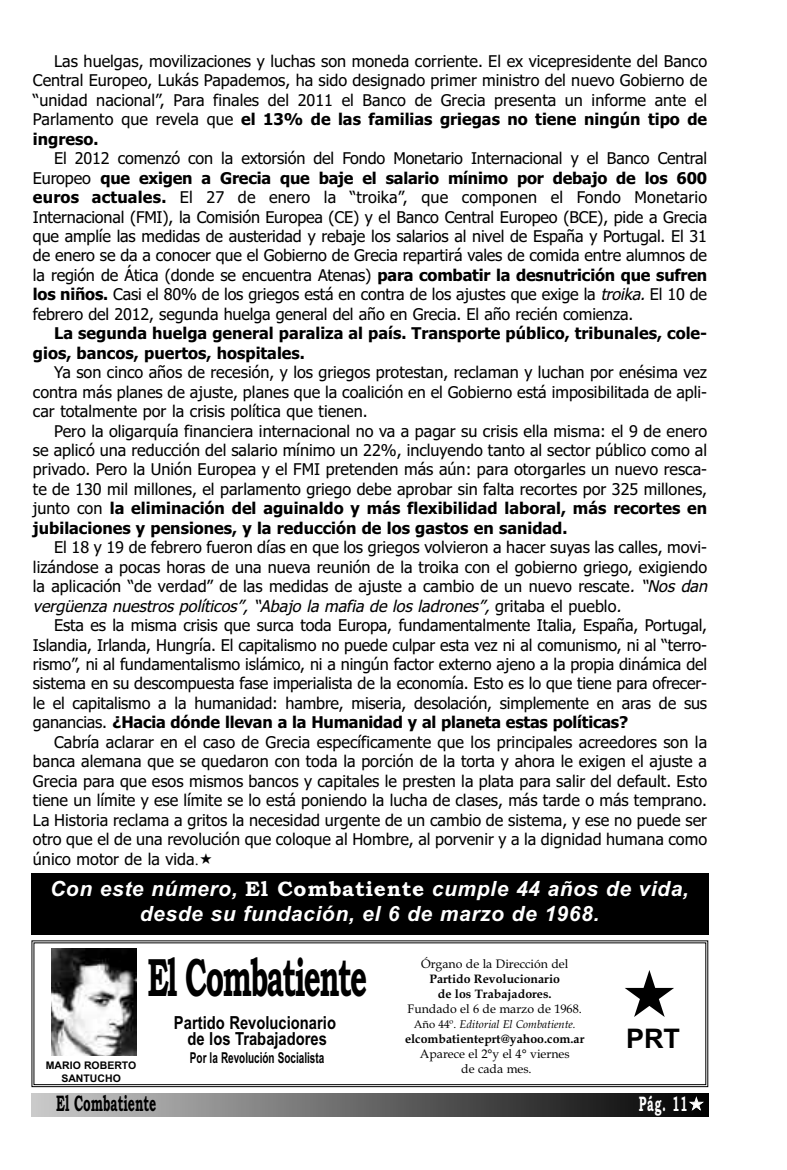
<style>
.page{position:relative;width:787px;height:1170px;background:#fff}
.page>*{position:absolute;margin:0;border:0;box-sizing:border-box;transform-origin:0 0}
.t1{font:700 54px "Bookman Old Style";letter-spacing:-.055em;color:#000;scale:.55 1}
.t2{font:700 27px "Arial";color:#000}
.t3{font:700 22.5px "Bookman Old Style";color:#000;scale:.55 1}
.t4{font:italic 700 21px/25.5px "Arial";letter-spacing:.03em;color:#fff;text-align:center}
.t5{font:700 21px "Bookman Old Style";color:#fff;scale:.55 1}
.t6{font:700 18px/16.5px "Arial Narrow";color:#000;text-align:center}
.t7{font:16.2px/19.5px "Tahoma";color:#000;text-align:justify}
.t8{font:700 16.2px/19.5px "Tahoma";color:#000}
.t9{font:700 15px "Arial Narrow";color:#000;scale:.81 1}
.t10{font:12.3px/15px "Book Antiqua";color:#000;text-align:center}
.t11{font:700 12.3px/15px "Book Antiqua";color:#000;text-align:center}
.t12{font:italic 11.25px "Book Antiqua";color:#000}
.t13{font:700 10.5px/12.6px "Arial";color:#000;text-align:center}
.s1{font-weight:700}
.s2{font-style:italic}
.s3{font-family:"Times New Roman"}
.s4{font-family:"Bookman Old Style";font-style:normal}
.s5{font-style:normal}
</style>
<div class="page">
<div style="left:31px;top:1092px;width:677px;height:23px;background:linear-gradient(to right,#cbcbcb,#010101)"></div>
<div style="left:31px;top:940px;width:677px;height:146px;border:1px solid #000"></div>
<img style="left:51px;top:948px;width:85px;height:106px">
<div style="left:31px;top:872px;width:677px;height:62px;background:#000"></div>
<svg style="left:690px;top:1097px;width:12px;height:12px"></svg>
<p class="t7" style="left:33px;top:52px;width:675px;text-indent:21px">Las huelgas, movilizaciones y luchas son moneda corriente. El ex vicepresidente del Banco Central Europeo, Lukás Papademos, ha sido designado primer ministro del nuevo Gobierno de “unidad nacional”, Para finales del 2011 el Banco de Grecia presenta un informe ante el Parlamento que revela que <span class="s1">el 13% de las familias griegas no tiene ningún tipo de ingreso.</span></p>
<p class="t7" style="left:33px;top:149px;width:675px;text-indent:21px">El 2012 comenzó con la extorsión del Fondo Monetario Internacional y el Banco Central Europeo <span class="s1">que exigen a Grecia que baje el salario mínimo por debajo de los 600 euros actuales.</span> El 27 de enero la “troika”, que componen el Fondo Monetario Internacional (FMI), la Comisión Europea (CE) y el Banco Central Europeo (BCE), pide a Grecia que amplíe las medidas de austeridad y rebaje los salarios al nivel de España y Portugal. El 31 de enero se da a conocer que el Gobierno de Grecia repartirá vales de comida entre alumnos de la región de Ática (donde se encuentra Atenas) <span class="s1">para combatir la desnutrición que sufren los niños.</span> Casi el 80% de los griegos está en contra de los ajustes que exige la <span class="s2">troika.</span>El 10 de febrero del 2012, segunda huelga general del año en Grecia. El año recién comienza.</p>
<p class="t8" style="left:33px;top:324px;width:675px;text-indent:21px">La segunda huelga general paraliza al país. Transporte público, tribunales, cole&shy;gios, bancos, puertos, hospitales.</p>
<p class="t7" style="left:33px;top:363px;width:675px;text-indent:21px">Ya son cinco años de recesión, y los griegos protestan, reclaman y luchan por enésima vez contra más planes de ajuste, planes que la coalición en el Gobierno está imposibilitada de apli&shy;car totalmente por la crisis política que tienen.</p>
<p class="t7" style="left:33px;top:421px;width:675px;text-indent:21px">Pero la oligarquía financiera internacional no va a pagar su crisis ella misma: el 9 de enero se aplicó una reducción del salario mínimo un 22%, incluyendo tanto al sector público como al privado. Pero la Unión Europea y el FMI pretenden más aún: para otorgarles un nuevo resca&shy;te de 130 mil millones, el parlamento griego debe aprobar sin falta recortes por 325 millones, junto con <span class="s1">la eliminación del aguinaldo y más flexibilidad laboral, más recortes en jubilaciones y pensiones, y la reducción de los gastos en sanidad.</span></p>
<p class="t7" style="left:33px;top:538px;width:680px;text-align:left;text-indent:21px">El 18 y 19 de febrero fueron días en que los griegos volvieron a hacer suyas las calles, movi&shy;lizándose a pocas horas de una nueva reunión de la troika con el gobierno griego, exigiendo la aplicación “de verdad” de las medidas de ajuste a cambio de un nuevo rescate<span class="s2">. “Nos dan vergüenza nuestros políticos”, “Abajo la mafia de los ladrones”,</span> g r i t a b a e l p u e b l o <span class="s2">.</span></p>
<p class="t7" style="left:33px;top:615px;width:675px;text-indent:21px">Esta es la misma crisis que surca toda Europa, fundamentalmente Italia, España, Portugal, Islandia, Irlanda, Hungría. El capitalismo no puede culpar esta vez ni al comunismo, ni al “terro&shy;rismo”, ni al fundamentalismo islámico, ni a ningún factor externo ajeno a la propia dinámica del sistema en su descompuesta fase imperialista de la economía. Esto es lo que tiene para ofrecer&shy;le el capitalismo a la humanidad: hambre, miseria, desolación, simplemente en aras de sus ganancias. <span class="s1">¿Hacia dónde llevan a la Humanidad y al planeta estas políticas?</span></p>
<p class="t7" style="left:33px;top:732px;width:675px;text-indent:21px">Cabría aclarar en el caso de Grecia específicamente que los principales acreedores son la banca alemana que se quedaron con toda la porción de la torta y ahora le exigen el ajuste a Grecia para que esos mismos bancos y capitales le presten la plata para salir del default. Esto tiene un límite y ese límite se lo está poniendo la lucha de clases, más tarde o más temprano.<br>La Historia reclama a gritos la necesidad urgente de un cambio de sistema, y ese no puede ser otro que el de una revolución que coloque al Hombre, al porvenir y a la dignidad humana como único motor de la vida<span class="s3">.</span></p>
<p class="t4" style="left:50px;top:875px;width:640px">Con este número, <span class="s4">El Combatiente</span> cumple 44 años de vida, desde su fundación, el 6 de marzo de 1968.</p>
<p class="t13" style="left:46px;top:1058px;width:92px">MARIO ROBERTO<br>SANTUCHO</p>
<h1 class="t1" style="left:147px;top:945px;width:401px">El Combatiente</h1>
<p class="t6" style="left:174px;top:1014px;width:163px">Partido Revolucionario de los Trabajadores</p>
<p class="t9" style="left:190px;top:1048px;width:167px">Por la Revolución Socialista</p>
<p class="t10" style="left:421px;top:956px;width:149px">Órgano de la Dirección del</p>
<p class="t11" style="left:429px;top:971px;width:132px">Partido Revolucionario de los Trabajadores.</p>
<p class="t10" style="left:407px;top:1001px;width:176px">Fundado el 6 de marzo de 1968.</p>
<p class="t12" style="left:414px;top:1017px;width:163px"><span class="s5">Año 44º.</span> Editorial El Combatiente.</p>
<p class="t11" style="left:405px;top:1031px;width:181px">elcombatienteprt@yahoo.com.ar</p>
<p class="t10" style="left:420px;top:1046px;width:151px">Aparece el 2°y el 4° viernes de cada mes.</p>
<h2 class="t2" style="left:626px;top:1023px;width:55px">PRT</h2>
<h3 class="t3" style="left:56px;top:1090px;width:184px">El Combatiente</h3>
<p class="t5" style="left:639px;top:1091px;width:90px">Pág. 11</p>
</div>
